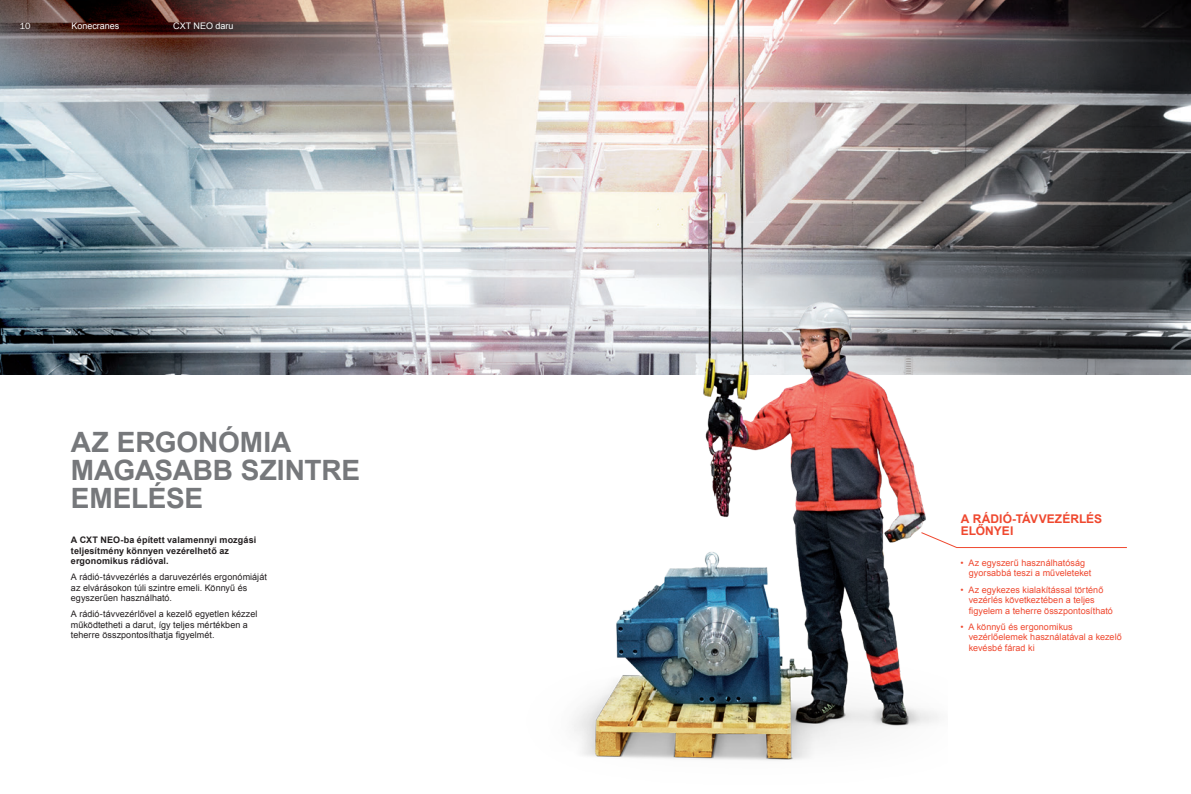
<style>
.page{position:relative;width:1191px;height:794px;background:#fff}
.page>*{position:absolute;margin:0;border:0;box-sizing:border-box;transform-origin:0 0}
.t1{font:700 28px/28px "Arial";letter-spacing:-.005em;color:#76787b}
.t2{font:700 12px/12px "Arial";color:#ef482f}
.t3{font:9px/10.5px "Arial";letter-spacing:.005em;color:#231f20}
.t4{font:9px/10.5px "Arial";letter-spacing:.005em;color:#ef482f}
.t5{font:700 9px/10.5px "Arial";letter-spacing:.01em;color:#231f20}
.t6{font:9px "Arial";color:#fff}
.t7{font:9px "ITC Franklin Gothic Std";color:#fff}
</style>
<div class="page">
<img style="left:0;top:0;width:1191px;height:374px">
<img style="left:427px;top:0;width:521px;height:761px">
<svg style="left:920px;top:531px;width:207px;height:17px"></svg>
<p class="t7" style="left:20px;top:21px;width:12px">10</p>
<p class="t6" style="left:71px;top:20px;width:50px">Konecranes</p>
<p class="t6" style="left:173px;top:20px;width:62px">CXT NEO daru</p>
<h1 class="t1" style="left:71px;top:429px;width:291px">AZ ERGONÓMIA<br>MAGASABB SZINTRE<br>EMELÉSE</h1>
<p class="t5" style="left:71px;top:535px;width:187px">A CXT NEO-ba épített valamennyi mozgási teljesítmény könnyen vezérelhető az ergonomikus rádióval.</p>
<p class="t3" style="left:71px;top:572px;width:197px">A rádió-távvezérlés a daruvezérlés ergonómiáját az elvárásokon túli szintre emeli. Könnyű és egyszerűen használható.</p>
<p class="t3" style="left:71px;top:609px;width:188px">A rádió-távvezérlővel a kezelő egyetlen kézzel működtetheti a darut, így teljes mértékben a teherre összpontosíthatja figyelmét.</p>
<h2 class="t2" style="left:960px;top:513px;width:143px">A RÁDIÓ-TÁVVEZÉRLÉS<br>ELŐNYEI</h2>
<p class="t4" style="left:969px;top:557px;width:124px;text-indent:-9px">• Az egyszerű használhatóság gyorsabbá teszi a műveleteket</p>
<p class="t4" style="left:969px;top:584px;width:145px;text-indent:-9px">• Az egykezes kialakítással történő vezérlés következtében a teljes figyelem a teherre összpontosítható</p>
<p class="t4" style="left:969px;top:621px;width:154px;text-indent:-9px">• A könnyű és ergonomikus vezérlőelemek használatával a kezelő kevésbé fárad ki</p>
</div>
